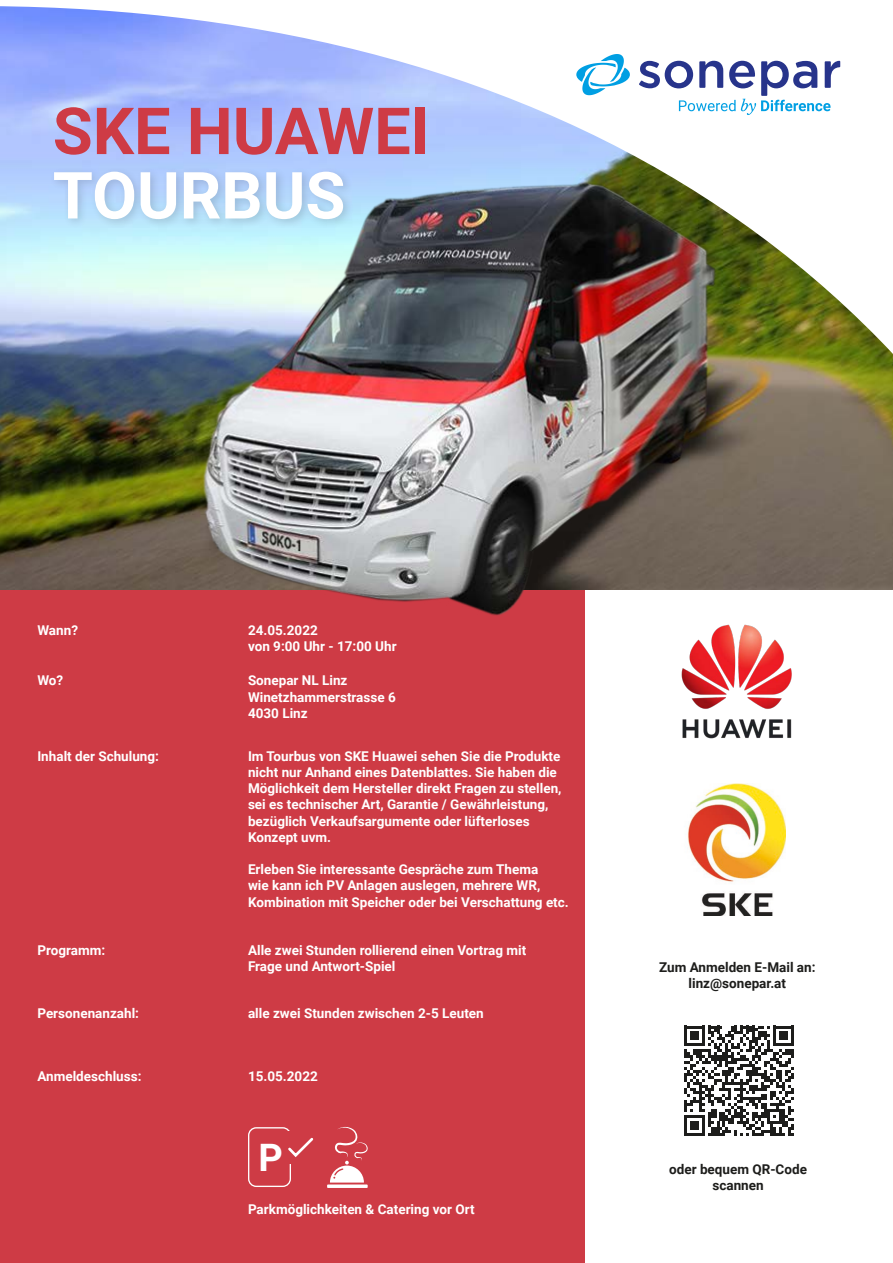
<style>
.page{position:relative;width:893px;height:1263px;background:#fff}
.page>*{position:absolute;margin:0;border:0;box-sizing:border-box;transform-origin:0 0}
.t1{font:700 64.95px "Roboto";color:#ce3b45}
.t2{font:700 64.95px "Roboto";color:#fff}
.t3{font:700 37.8px "Roboto";color:#fff}
.t4{font:700 13.5px/16.2px "Roboto";color:#fff}
.t5{font:700 13.5px "Roboto";color:#1d1d1b}
</style>
<div class="page">
<div style="left:0;top:589px;width:591px;height:674px;background:#ce3b45"></div>
<div style="left:585px;top:589px;width:306px;height:674px;background:#fff"></div>
<div style="left:248px;top:1127px;width:43px;height:60px;border:1px solid #fff;border-radius:8px"></div>
<div style="left:282px;top:1132px;width:16px;height:32px;background:#ce3b45"></div>
<svg style="left:288px;top:1137px;width:26px;height:20px"></svg>
<svg style="left:327px;top:1184px;width:41px;height:4px"></svg>
<svg style="left:330px;top:1127px;width:38px;height:55px"></svg>
<svg style="left:684px;top:1025px;width:110px;height:110px"></svg>
<img style="left:681px;top:633px;width:111px;height:105px">
<img style="left:687px;top:784px;width:98px;height:132px">
<img style="left:0;top:589px;width:893px;height:44px">
<img style="left:0;top:6px;width:893px;height:583px">
<svg style="left:576px;top:54px;width:54px;height:41px"></svg>
<svg style="left:639px;top:61px;width:201px;height:54px"></svg>
<p class="t1" style="left:53px;top:85px;width:378px">SKE HUAWEI</p>
<p class="t2" style="left:53px;top:150px;width:294px">TOURBUS</p>
<p class="t4" style="left:37px;top:622px;width:42px">Wann?</p>
<p class="t4" style="left:37px;top:672px;width:27px">Wo?</p>
<p class="t4" style="left:37px;top:747px;width:123px">Inhalt der Schulung:</p>
<p class="t4" style="left:37px;top:942px;width:69px">Programm:</p>
<p class="t4" style="left:37px;top:1005px;width:103px">Personenanzahl:</p>
<p class="t4" style="left:37px;top:1068px;width:106px">Anmeldeschluss:</p>
<p class="t4" style="left:248px;top:622px;width:71px">24.05.2022</p>
<p class="t4" style="left:248px;top:638px;width:150px">von 9:00 Uhr - 17:00 Uhr</p>
<p class="t4" style="left:248px;top:672px;width:101px">Sonepar NL Linz</p>
<p class="t4" style="left:248px;top:688px;width:149px">Winetzhammerstrasse 6</p>
<p class="t4" style="left:248px;top:704px;width:61px">4030 Linz</p>
<p class="t4" style="left:248px;top:747px;width:315px">Im Tourbus von SKE Huawei sehen Sie die Produkte nicht nur Anhand eines Datenblattes. Sie haben die Möglichkeit dem Hersteller direkt Fragen zu stellen, sei es technischer Art, Garantie / Gewährleistung, bezüglich Verkaufsargumente oder lüfterloses Konzept uvm.</p>
<p class="t4" style="left:248px;top:861px;width:322px">Erleben Sie interessante Gespräche zum Thema<br>wie kann ich PV Anlagen auslegen, mehrere WR,<br>Kombination mit Speicher oder bei Verschattung etc.</p>
<p class="t4" style="left:248px;top:942px;width:280px">Alle zwei Stunden rollierend einen Vortrag mit</p>
<p class="t4" style="left:248px;top:958px;width:149px">Frage und Antwort-Spiel</p>
<p class="t4" style="left:248px;top:1005px;width:237px">alle zwei Stunden zwischen 2-5 Leuten</p>
<p class="t4" style="left:248px;top:1068px;width:71px">15.05.2022</p>
<p class="t3" style="left:258px;top:1131px;width:26px">P</p>
<p class="t4" style="left:248px;top:1201px;width:228px">Parkmöglichkeiten &amp; Catering vor Ort</p>
<p class="t5" style="left:659px;top:957px;width:158px">Zum Anmelden E-Mail an:</p>
<p class="t5" style="left:689px;top:973px;width:99px">linz@sonepar.at</p>
<p class="t5" style="left:669px;top:1160px;width:139px">oder bequem QR-Code</p>
<p class="t5" style="left:712px;top:1176px;width:53px">scannen</p>
</div>
